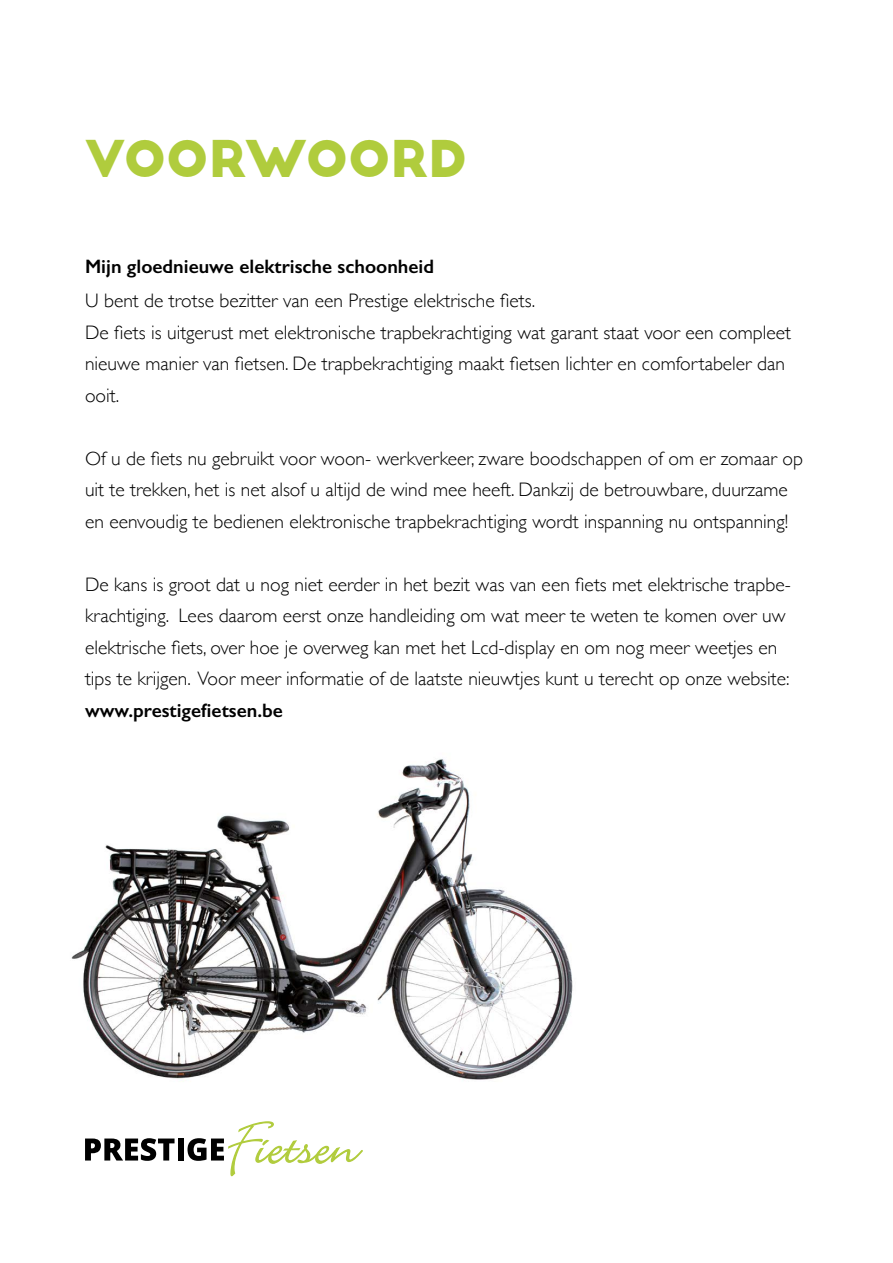
<style>
.page{position:relative;width:893px;height:1263px;background:#fff}
.page>*{position:absolute;margin:0;border:0;box-sizing:border-box;transform-origin:0 0}
.t1{font:49.5px "Big John";letter-spacing:-.015em;color:#b0cc3d}
.t2{font:300 19.5px/31.5px "Gill Sans";color:#000}
.t3{font:600 19.5px "Gill Sans";color:#000}
</style>
<div class="page">
<img style="left:71px;top:759px;width:502px;height:321px">
<svg style="left:85px;top:1138px;width:90px;height:23px"></svg>
<div style="left:178px;top:1138px;width:6px;height:22px;background:#000"></div>
<svg style="left:188px;top:1121px;width:175px;height:55px"></svg>
<h1 class="t1" style="left:85px;top:137px;width:384px">VOORWOORD</h1>
<p class="t3" style="left:85px;top:254px;width:351px">Mijn gloednieuwe elektrische schoonheid</p>
<p class="t2" style="left:85px;top:284px;width:707px">U bent de trotse bezitter van een Prestige elektrische fiets.<br>De fiets is uitgerust met elektronische trapbekrachtiging wat garant staat voor een compleet nieuwe manier van fietsen. De trapbekrachtiging maakt fietsen lichter en comfortabeler dan ooit.</p>
<p class="t2" style="left:85px;top:442px;width:719px">Of u de fiets nu gebruikt voor woon- werkverkeer, zware boodschappen of om er zomaar op uit te trekken, het is net alsof u altijd de wind mee heeft. Dankzij de betrouwbare, duurzame en eenvoudig te bedienen elektronische trapbekrachtiging wordt inspanning nu ontspanning!</p>
<p class="t2" style="left:85px;top:568px;width:707px">De kans is groot dat u nog niet eerder in het bezit was van een fiets met elektrische trapbe&shy;krachtiging. Lees daarom eerst onze handleiding om wat meer te weten te komen over uw elektrische fiets, over hoe je overweg kan met het Lcd-display en om nog meer weetjes en tips te krijgen. Voor meer informatie of de laatste nieuwtjes kunt u terecht op onze website:</p>
<p class="t3" style="left:85px;top:698px;width:199px">www.prestigefietsen.be</p>
</div>
